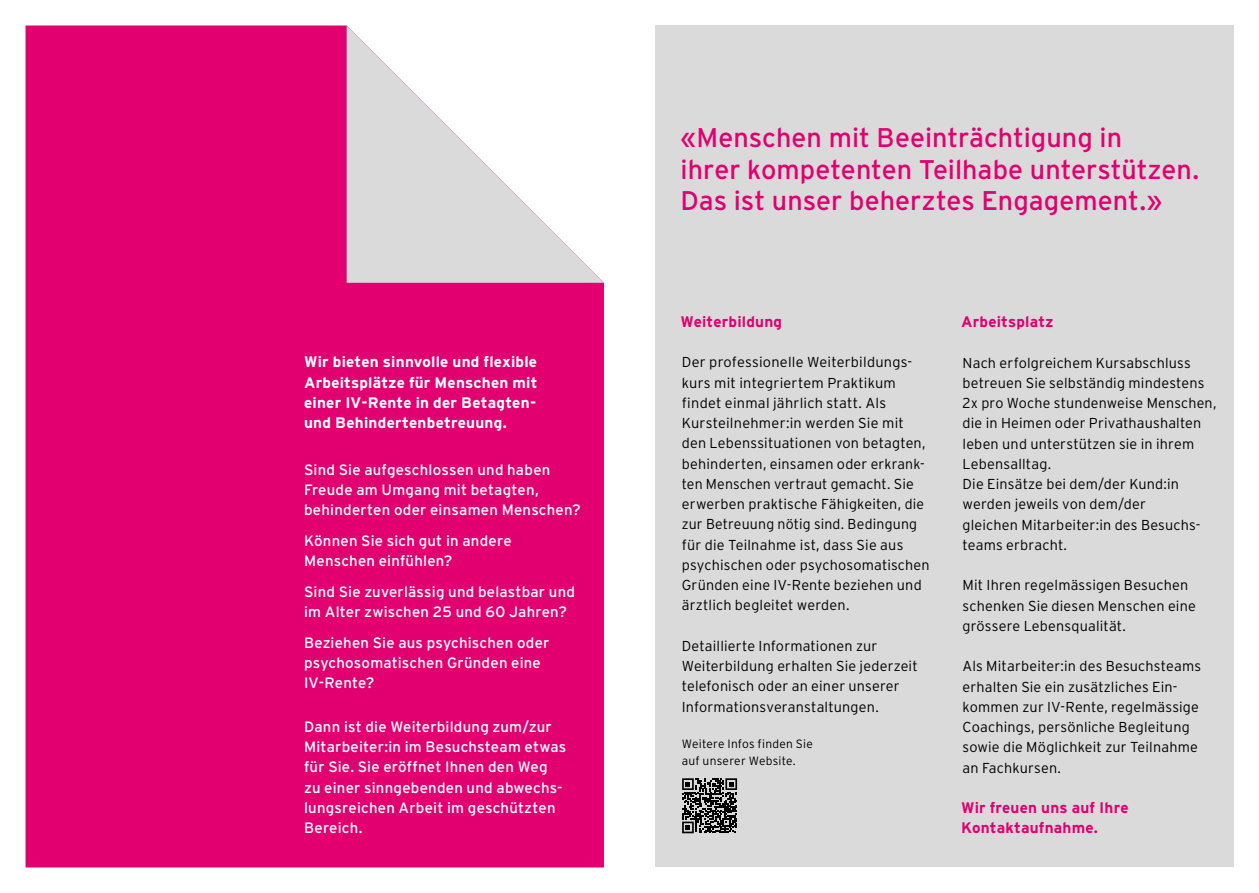
<style>
.page{position:relative;width:1259px;height:893px;background:#fff}
.page>*{position:absolute;margin:0;border:0;box-sizing:border-box;transform-origin:0 0}
.t1{font:27px/31.5px "Interstate";color:#e20070}
.t2{font:700 15.3px/20.2px "Interstate";letter-spacing:.015em;color:#fff;text-align:justify}
.t3{font:700 15.3px/20.2px "Interstate";letter-spacing:.01em;color:#e20070}
.t4{font:15px/20.2px "Interstate";letter-spacing:.015em;color:#fff}
.t5{font:300 14.4px/20.2px "Interstate";letter-spacing:.01em;color:#000}
.t6{font:300 12px/16.5px "Interstate";letter-spacing:.02em;color:#000}
</style>
<div class="page">
<div style="left:26px;top:26px;width:578px;height:841px;background:#e20070"></div>
<svg style="left:347px;top:26px;width:257px;height:257px;fill:#e0dadb"></svg>
<div style="left:655px;top:26px;width:578px;height:841px;background:#dbdadb"></div>
<svg style="left:682px;top:778px;width:55px;height:55px"></svg>
<p class="t2" style="left:304px;top:352px;width:235px">Wir bieten sinnvolle und flexible Arbeitsplätze für Menschen mit einer IV-Rente in der Betagten&shy;und Behindertenbetreuung.</p>
<p class="t4" style="left:304px;top:459px;width:278px">Sind Sie aufgeschlossen und haben<br>Freude am Umgang mit betagten, behinderten oder einsamen Menschen?</p>
<p class="t4" style="left:304px;top:530px;width:209px">Können Sie sich gut in andere<br>Menschen einfühlen?</p>
<p class="t4" style="left:304px;top:581px;width:272px">Sind Sie zuverlässig und belastbar und im Alter zwischen 25 und 60 Jahren?</p>
<p class="t4" style="left:304px;top:632px;width:247px">Beziehen Sie aus psychischen oder psychosomatischen Gründen eine<br>IV-Rente?</p>
<p class="t4" style="left:304px;top:716px;width:264px">Dann ist die Weiterbildung zum/zur<br>Mitarbeiter:in im Besuchsteam etwas für Sie. Sie eröffnet Ihnen den Weg zu einer sinngebenden und abwechs&shy;lungsreichen Arbeit im geschützten<br>Bereich.</p>
<h1 class="t1" style="left:680px;top:122px;width:520px">«Menschen mit Beeinträchtigung in<br>ihrer kompetenten Teilhabe unterstützen.<br>Das ist unser beherztes Engagement.»</h1>
<p class="t3" style="left:680px;top:311px;width:103px">Weiterbildung</p>
<p class="t5" style="left:682px;top:352px;width:249px">Der professionelle Weiterbildungs&shy;kurs mit integriertem Praktikum findet einmal jährlich statt. Als Kursteilnehmer:in werden Sie mit den Lebenssituationen von betagten, behinderten, einsamen oder erkrank&shy;ten Menschen vertraut gemacht. Sie erwerben praktische Fähigkeiten, die zur Betreuung nötig sind. Bedingung für die Teilnahme ist, dass Sie aus psychischen oder psychosomatischen Gründen eine IV-Rente beziehen und ärztlich begleitet werden.</p>
<p class="t5" style="left:682px;top:636px;width:237px">Detaillierte Informationen zur Weiterbildung erhalten Sie jederzeit telefonisch oder an einer unserer Informationsveranstaltungen.</p>
<p class="t6" style="left:682px;top:736px;width:133px">Weitere Infos finden Sie auf unserer Website.</p>
<p class="t3" style="left:961px;top:311px;width:94px">Arbeitsplatz</p>
<p class="t5" style="left:962px;top:352px;width:255px">Nach erfolgreichem Kursabschluss betreuen Sie selbständig mindestens<br>2x pro Woche stundenweise Menschen, die in Heimen oder Privathaushalten leben und unterstützen sie in ihrem<br>Lebensalltag.<br>Die Einsätze bei dem/der Kund:in werden jeweils von dem/der<br>gleichen Mitarbeiter:in des Besuchs&shy;teams erbracht.</p>
<p class="t5" style="left:962px;top:575px;width:235px">Mit Ihren regelmässigen Besuchen schenken Sie diesen Menschen eine grössere Lebensqualität.</p>
<p class="t5" style="left:962px;top:656px;width:240px">Als Mitarbeiter:in des Besuchsteams erhalten Sie ein zusätzliches Ein&shy;kommen zur IV-Rente, regelmässige<br>Coachings, persönliche Begleitung sowie die Möglichkeit zur Teilnahme an Fachkursen.</p>
<p class="t3" style="left:961px;top:797px;width:169px">Wir freuen uns auf Ihre<br>Kontaktaufnahme.</p>
</div>
